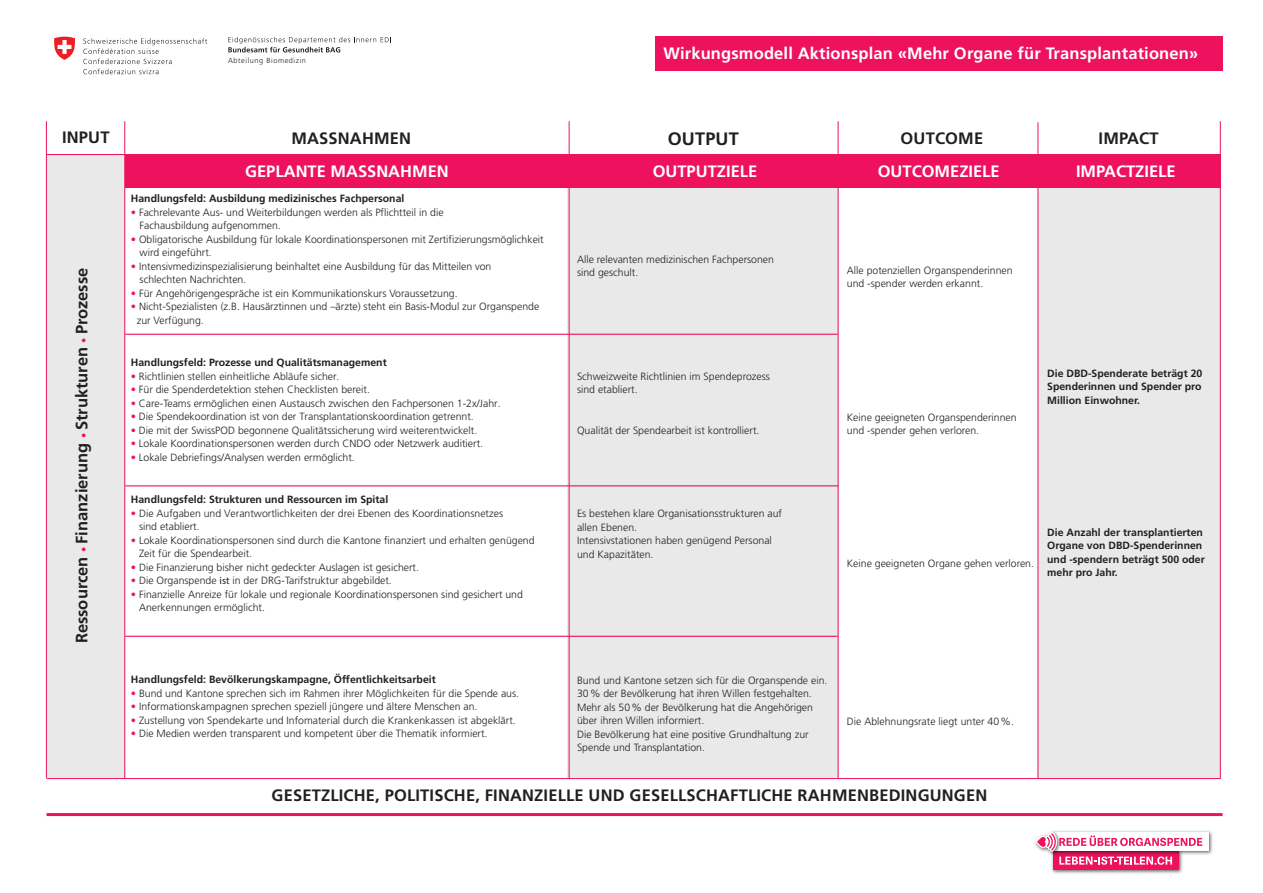
<style>
.page{position:relative;width:1263px;height:893px;background:#fff}
.page>*{position:absolute;margin:0;border:0;box-sizing:border-box;transform-origin:0 0}
.t1{font:700 18px "Frutiger";letter-spacing:.01em;color:#231f20}
.t2{font:700 16.5px "Frutiger";letter-spacing:.01em;color:#231f20}
.t3{font:700 16.5px "Frutiger";letter-spacing:.005em;color:#fff}
.t4{font:300 10.5px/13.5px "Frutiger";color:#231f20}
.t5{font:700 10.5px/13.5px "Frutiger";color:#231f20;text-align:justify}
.t6{font:300 7.35px "Frutiger";letter-spacing:.08em;color:#231f20}
.s1{font-weight:300;font-size:10.5px;color:#ed115e}
.s2{color:#ed115e}
.s3{font-family:"Myriad Pro";font-weight:400}
</style>
<div class="page">
<div style="left:47px;top:155px;width:78px;height:623px;background:#e9e9e9"></div>
<div style="left:568px;top:154px;width:271px;height:623px;background:#e9e9e9"></div>
<div style="left:1037px;top:154px;width:183px;height:623px;background:#e9e9e9"></div>
<div style="left:655px;top:36px;width:568px;height:34px;background:#ed115e"></div>
<div style="left:125px;top:154px;width:444px;height:33px;background:#ed115e"></div>
<div style="left:568px;top:154px;width:274px;height:33px;background:#ed115e"></div>
<div style="left:840px;top:154px;width:197px;height:33px;background:#ed115e"></div>
<div style="left:1031px;top:154px;width:189px;height:33px;background:#ed115e"></div>
<hr style="left:47px;top:154px;width:1173px;height:1px;background:#ed115e">
<hr style="left:47px;top:778px;width:1174px;height:1px;background:#ed115e">
<hr style="left:47px;top:813px;width:1175px;height:3px;background:#ed115e">
<hr style="left:125px;top:334px;width:713px;height:1px;background:#ed115e">
<hr style="left:125px;top:485px;width:713px;height:1px;background:#ed115e">
<hr style="left:125px;top:636px;width:713px;height:1px;background:#ed115e">
<hr style="left:569px;top:121px;width:1px;height:658px;background:#ed115e">
<hr style="left:124px;top:121px;width:1px;height:657px;background:#ed115e">
<hr style="left:46px;top:121px;width:1px;height:657px;background:#ed115e">
<hr style="left:838px;top:121px;width:1px;height:658px;background:#ed115e">
<hr style="left:1037px;top:122px;width:1px;height:657px;background:#ed115e">
<hr style="left:1220px;top:121px;width:1px;height:657px;background:#ed115e">
<img style="left:1051px;top:865px;width:132px;height:9px">
<div style="left:1053px;top:851px;width:125px;height:19px;background:#ed115e"></div>
<img style="left:1063px;top:831px;width:150px;height:24px">
<div style="left:1053px;top:832px;width:155px;height:19px;background:#fff"></div>
<img style="left:1034px;top:831px;width:29px;height:13px">
<svg style="left:1035px;top:832px;width:167px;height:33px"></svg>
<svg style="left:83px;top:38px;width:124px;height:36px"></svg>
<svg style="left:54px;top:37px;width:21px;height:23px"></svg>
<svg style="left:228px;top:37px;width:163px;height:15px"></svg>
<p class="t6" style="left:228px;top:56px;width:79px">Abteilung Biomedizin</p>
<p class="t3" style="left:663px;top:44px;width:536px">Wirkungsmodell Aktionsplan «Mehr Organe für Transplantationen»</p>
<p class="t2" style="left:62px;top:127px;width:49px">INPUT</p>
<p class="t2" style="left:291px;top:128px;width:121px">MASSNAHMEN</p>
<p class="t1" style="left:668px;top:128px;width:72px">OUTPUT</p>
<p class="t2" style="left:901px;top:128px;width:84px">OUTCOME</p>
<p class="t2" style="left:1098px;top:128px;width:62px">IMPACT</p>
<p class="t2" style="left:72px;top:643px;width:377px;rotate:-90deg">Ressourcen <span class="s1">•</span> Finanzierung <span class="s1">•</span> Strukturen <span class="s1">•</span> Prozesse</p>
<p class="t3" style="left:245px;top:161px;width:205px">GEPLANTE MASSNAHMEN</p>
<p class="t3" style="left:653px;top:161px;width:106px">OUTPUTZIELE</p>
<p class="t3" style="left:878px;top:161px;width:123px">OUTCOMEZIELE</p>
<p class="t3" style="left:1076px;top:161px;width:101px">IMPACTZIELE</p>
<p class="t5" style="left:131px;top:192px;width:275px">Handlungsfeld: Ausbildung medizinisches Fachpersonal</p>
<p class="t4" style="left:131px;top:206px;width:314px"><span class="s2">•</span> Fachrelevante Aus- und Weiterbildungen werden als Pflichtteil in die</p>
<p class="t4" style="left:140px;top:219px;width:143px">Fachausbildung aufgenommen.</p>
<p class="t4" style="left:131px;top:233px;width:414px"><span class="s2">•</span> Obligatorische Ausbildung für lokale Koordinationspersonen mit Zertifizierungsmöglichkeit</p>
<p class="t4" style="left:140px;top:246px;width:74px">wird eingeführt.</p>
<p class="t4" style="left:131px;top:260px;width:362px"><span class="s2">•</span> Intensivmedizinspezialisierung beinhaltet eine Ausbildung für das Mitteilen von</p>
<p class="t4" style="left:140px;top:273px;width:108px">schlechten Nachrichten.</p>
<p class="t4" style="left:131px;top:287px;width:328px"><span class="s2">•</span> Für Angehörigengespräche ist ein Kommunikationskurs Voraussetzung.</p>
<p class="t4" style="left:131px;top:300px;width:410px"><span class="s2">•</span> Nicht-Spezialisten (z.B. Hausärztinnen und –ärzte) steht ein Basis-Modul zur Organspende</p>
<p class="t4" style="left:137px;top:314px;width:69px">zur Verfügung.</p>
<p class="t4" style="left:577px;top:252px;width:198px">Alle relevanten medizinischen Fachpersonen</p>
<p class="t4" style="left:577px;top:266px;width:63px">sind geschult.</p>
<p class="t4" style="left:847px;top:264px;width:167px">Alle potenziellen Organspenderinnen und -spender werden erkannt.</p>
<p class="t5" style="left:131px;top:355px;width:257px">Handlungsfeld: Prozesse und Qualitätsmanagement</p>
<p class="t4" style="left:131px;top:369px;width:210px"><span class="s2">•</span> Richtlinien stellen einheitliche Abläufe sicher.</p>
<p class="t4" style="left:131px;top:383px;width:241px"><span class="s2">•</span> Für die Spenderdetektion stehen Checklisten bereit.</p>
<p class="t4" style="left:131px;top:396px;width:371px"><span class="s2">•</span> Care-Teams ermöglichen einen Austausch zwischen den Fachpersonen 1-2x/Jahr.</p>
<p class="t4" style="left:131px;top:410px;width:345px"><span class="s2">•</span> Die Spendekoordination ist von der Transplantationskoordination getrennt.</p>
<p class="t4" style="left:131px;top:423px;width:348px"><span class="s2">•</span> Die mit der SwissPOD begonnene Qualitätssicherung wird weiterentwickelt.</p>
<p class="t4" style="left:131px;top:437px;width:354px"><span class="s2">•</span> Lokale Koordinationspersonen werden durch CNDO oder Netzwerk auditiert.</p>
<p class="t4" style="left:131px;top:450px;width:226px"><span class="s2">•</span> Lokale Debriefings/Analysen werden ermöglicht.</p>
<p class="t5" style="left:131px;top:493px;width:259px">Handlungsfeld: Strukturen und Ressourcen im Spital</p>
<p class="t4" style="left:139px;top:507px;width:366px;text-indent:-8px"><span class="s2">•</span> Die Aufgaben und Verantwortlichkeiten der drei Ebenen des Koordinationsnetzes sind etabliert.</p>
<p class="t4" style="left:139px;top:534px;width:397px;text-indent:-8px"><span class="s2">•</span> Lokale Koordinationspersonen sind durch die Kantone finanziert und erhalten genügend<br>Zeit für die Spendearbeit.</p>
<p class="t4" style="left:131px;top:561px;width:290px"><span class="s2">•</span> Die Finanzierung bisher nicht gedeckter Auslagen ist gesichert.</p>
<p class="t4" style="left:131px;top:574px;width:262px"><span class="s2">•</span> Die Organspende <span class="s3">ist</span> in der DRG-Tarifstruktur abgebildet.</p>
<p class="t4" style="left:139px;top:588px;width:385px;text-indent:-8px"><span class="s2">•</span> Finanzielle Anreize für lokale und regionale Koordinationspersonen sind gesichert und<br>Anerkennungen ermöglicht.</p>
<p class="t4" style="left:577px;top:369px;width:194px">Schweizweite Richtlinien im Spendeprozess</p>
<p class="t4" style="left:577px;top:383px;width:62px">sind etabliert.</p>
<p class="t4" style="left:577px;top:423px;width:184px">Qualität der Spendearbeit ist kontrolliert.</p>
<p class="t4" style="left:577px;top:507px;width:206px">Es bestehen klare Organisationsstrukturen auf</p>
<p class="t4" style="left:577px;top:520px;width:62px">allen Ebenen.</p>
<p class="t4" style="left:577px;top:534px;width:196px">Intensivstationen haben genügend Personal</p>
<p class="t4" style="left:577px;top:547px;width:78px">und Kapazitäten.</p>
<p class="t4" style="left:847px;top:411px;width:171px">Keine geeigneten Organspenderinnen</p>
<p class="t4" style="left:847px;top:424px;width:134px">und -spender gehen verloren.</p>
<p class="t5" style="left:1047px;top:366px;width:157px">Die DBD-Spenderate beträgt 20<br>Spenderinnen und Spender pro Million Einwohner.</p>
<p class="t4" style="left:847px;top:557px;width:189px">Keine geeigneten Organe gehen verloren.</p>
<p class="t5" style="left:1047px;top:525px;width:159px;text-align:left">Die Anzahl der transplantierten<br>Organe von DBD-Spenderinnen und -spendern beträgt 500 oder mehr pro Jahr.</p>
<p class="t5" style="left:131px;top:673px;width:306px">Handlungsfeld: Bevölkerungskampagne, Öffentlichkeitsarbeit</p>
<p class="t4" style="left:131px;top:686px;width:390px"><span class="s2">•</span> Bund und Kantone sprechen sich im Rahmen ihrer Möglichkeiten für die Spende aus.</p>
<p class="t4" style="left:131px;top:700px;width:348px"><span class="s2">•</span> Informationskampagnen sprechen speziell jüngere und ältere Menschen an.</p>
<p class="t4" style="left:131px;top:713px;width:386px"><span class="s2">•</span> Zustellung von Spendekarte und Infomaterial durch die Krankenkassen ist abgeklärt.</p>
<p class="t4" style="left:131px;top:727px;width:358px"><span class="s2">•</span> Die Medien werden transparent und kompetent über die Thematik informiert.</p>
<p class="t4" style="left:577px;top:673px;width:252px">Bund und Kantone setzen sich für die Organspende ein.<br>30% der Bevölkerung hat ihren Willen festgehalten.<br>Mehr als 50% der Bevölkerung hat die Angehörigen über ihren Willen informiert.</p>
<p class="t4" style="left:577px;top:727px;width:233px">Die Bevölkerung hat eine positive Grundhaltung zur<br>Spende und Transplantation.</p>
<p class="t4" style="left:847px;top:714px;width:169px">Die Ablehnungsrate liegt unter 40%.</p>
<p class="t2" style="left:272px;top:786px;width:717px">GESETZLICHE, POLITISCHE, FINANZIELLE UND GESELLSCHAFTLICHE RAHMENBEDINGUNGEN</p>
</div>
